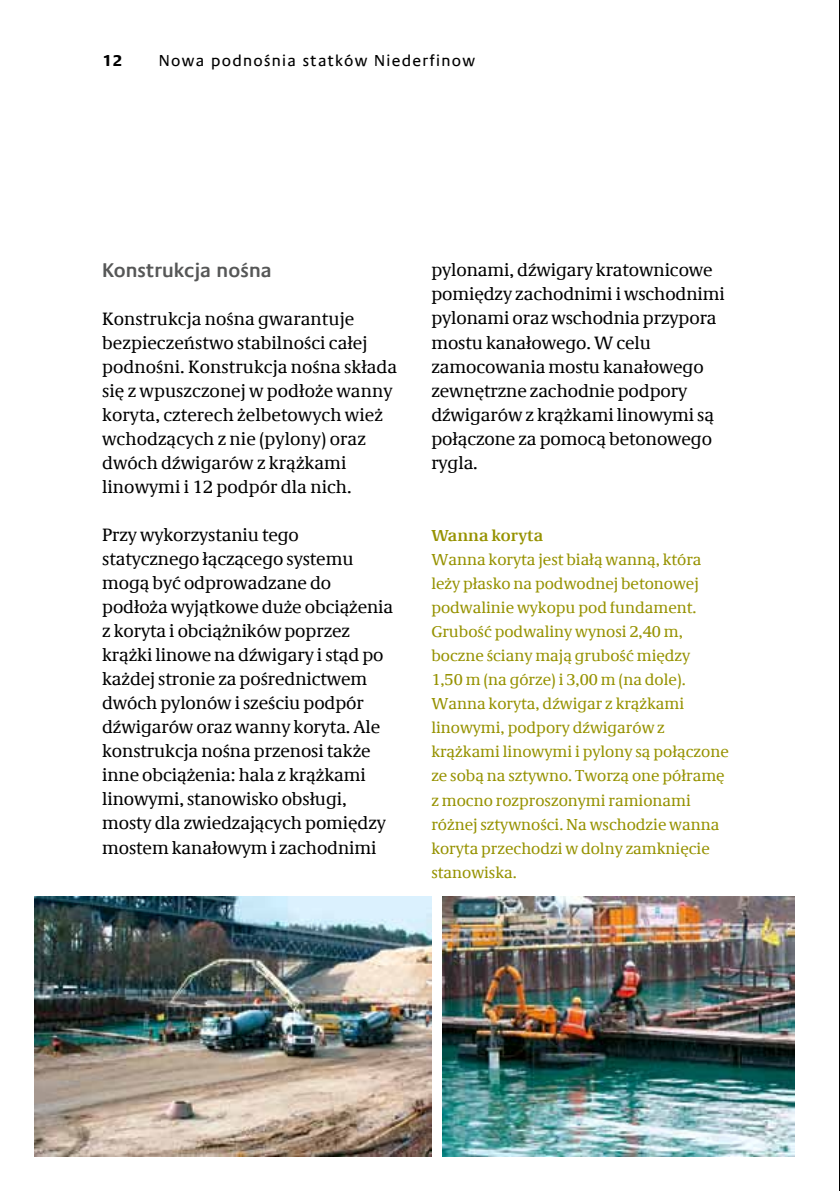
<style>
.page{position:relative;width:840px;height:1191px;background:#fff}
.page>*{position:absolute;margin:0;border:0;box-sizing:border-box;transform-origin:0 0}
.t1{font:600 20px "Praxis Com";letter-spacing:.005em;color:#565757}
.t2{font:18px/24px "Demos Com";letter-spacing:-.005em;color:#000}
.t3{font:16px/24px "Demos Com";color:#969200}
.t4{font:16px "Praxis Com";letter-spacing:.08em;color:#000}
.t5{font:700 16px "Demos Com";letter-spacing:.005em;color:#969200}
.t6{font:700 16px "Praxis Com";color:#000}
</style>
<div class="page">
<hr style="left:838px;top:0;width:1px;height:1191px;background:#000">
<img style="left:34px;top:896px;width:397px;height:260px">
<img style="left:442px;top:896px;width:352px;height:260px">
<p class="t6" style="left:102px;top:51px;width:22px">12</p>
<p class="t4" style="left:159px;top:51px;width:317px">Nowa podnośnia statków Niederfinow</p>
<p class="t1" style="left:102px;top:258px;width:171px">Konstrukcja nośna</p>
<p class="t2" style="left:102px;top:307px;width:296px">Konstrukcja nośna gwarantuje bezpieczeństwo stabilności całej podnośni. Konstrukcja nośna składa się z wpuszczonej w podłoże wanny koryta, czterech żelbetowych wież wchodzących z nie (pylony) oraz dwóch dźwigarów z krążkami linowymi i 12 podpór dla nich.</p>
<p class="t2" style="left:102px;top:523px;width:292px">Przy wykorzystaniu tego statycznego łączącego systemu mogą być odprowadzane do podłoża wyjątkowe duże obciążenia z koryta i obciążników poprzez krążki linowe na dźwigary i stąd po każdej stronie za pośrednictwem dwóch pylonów i sześciu podpór dźwigarów oraz wanny koryta. Ale konstrukcja nośna przenosi także inne obciążenia: hala z krążkami linowymi, stanowisko obsługi, mosty dla zwiedzających pomiędzy mostem kanałowym i zachodnimi</p>
<p class="t2" style="left:431px;top:258px;width:295px">pylonami, dźwigary kratownicowe pomiędzy zachodnimi i wschodnimi pylonami oraz wschodnia przypora mostu kanałowego. W celu zamocowania mostu kanałowego zewnętrzne zachodnie podpory dźwigarów z krążkami linowymi są połączone za pomocą betonowego rygla.</p>
<p class="t5" style="left:431px;top:526px;width:113px">Wanna koryta</p>
<p class="t3" style="left:431px;top:548px;width:299px">Wanna koryta jest białą wanną, która leży płasko na podwodnej betonowej podwalinie wykopu pod fundament.<br>Grubość podwaliny wynosi 2,40 m, boczne ściany mają grubość między<br>1,50 m (na górze) i 3,00 m (na dole).<br>Wanna koryta, dźwigar z krążkami linowymi, podpory dźwigarów z krążkami linowymi i pylony są połączone ze sobą na sztywno. Tworzą one półramę z mocno rozproszonymi ramionami różnej sztywności. Na wschodzie wanna koryta przechodzi w dolny zamknięcie stanowiska.</p>
</div>
